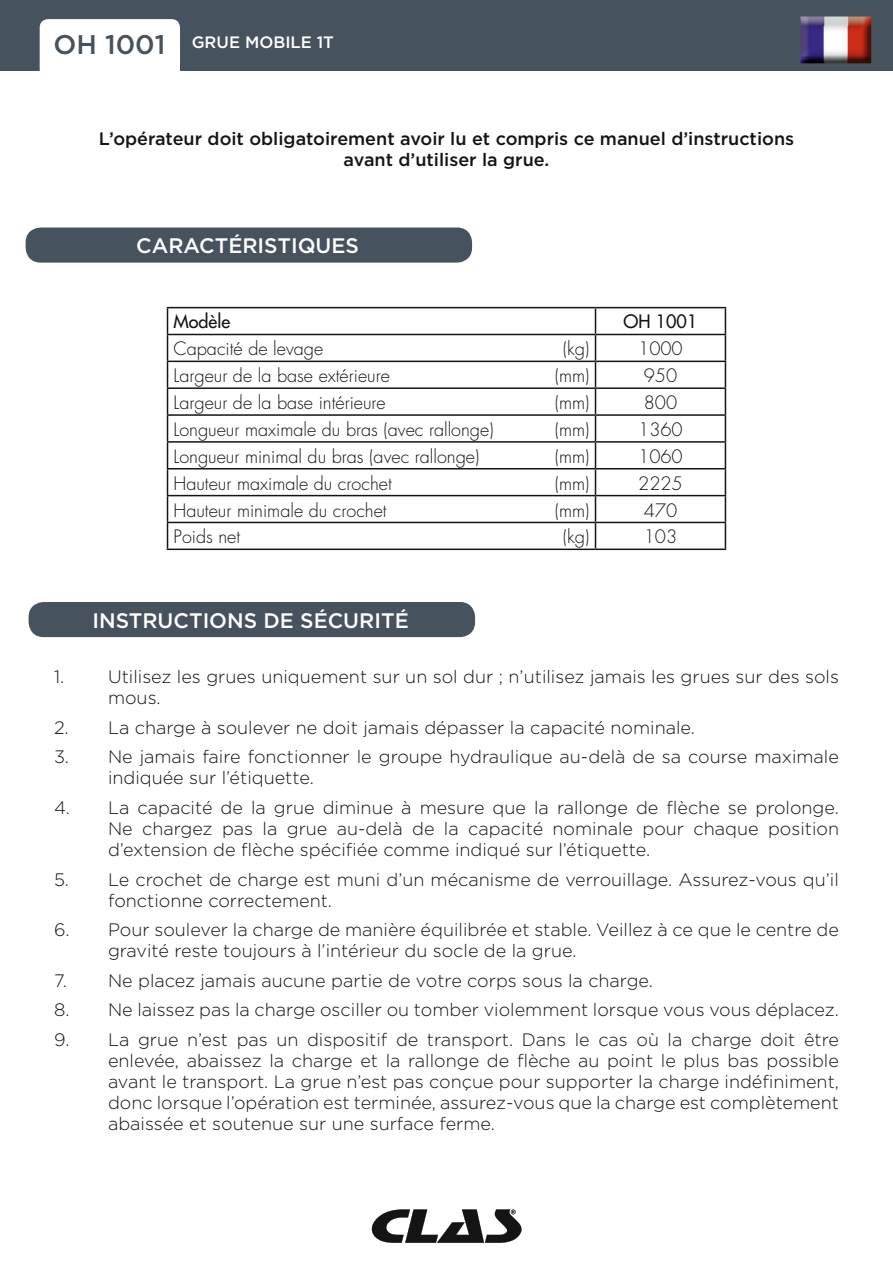
<style>
.page{position:relative;width:893px;height:1263px;background:#fff}
.page>*{position:absolute;margin:0;border:0;box-sizing:border-box;transform-origin:0 0}
.t1{font:500 21px "Gotham";color:#fff}
.t2{font:300 18px/21px "Gotham";color:#131413}
.t3{font:300 18px "Futura Std";color:#131413}
.t4{font:500 18px/21px "Gotham";color:#131413;text-align:center}
.t5{font:500 18px "Futura Std";color:#131413}
.t6{font:500 16.5px "Gotham";color:#fff}
.s1{font-size:27px;color:#47525f}
</style>
<div class="page">
<div style="left:0;top:0;width:893px;height:71px;background:#47525f"></div>
<div style="left:40px;top:19px;width:140px;height:70px;background:#fff;border-radius:9px"></div>
<svg style="left:371px;top:1209px;width:151px;height:34px"></svg>
<div style="left:27px;top:229px;width:444px;height:32px;background:#47525f;border-radius:14px"></div>
<div style="left:26px;top:227px;width:446px;height:36px;border:3px solid #47525f;border-radius:14px"></div>
<div style="left:30px;top:603px;width:444px;height:33px;background:#47525f;border-radius:14px"></div>
<div style="left:29px;top:602px;width:446px;height:35px;border:3px solid #47525f;border-radius:14px"></div>
<img style="left:800px;top:17px;width:71px;height:46px">
<img style="left:816px;top:26px;width:53px;height:35px">
<hr style="left:167px;top:307px;width:428px;height:1px;background:#131413">
<hr style="left:595px;top:307px;width:131px;height:1px;background:#131413">
<hr style="left:167px;top:334px;width:428px;height:1px;background:#131413">
<hr style="left:595px;top:334px;width:131px;height:1px;background:#131413">
<hr style="left:167px;top:361px;width:428px;height:1px;background:#131413">
<hr style="left:595px;top:361px;width:131px;height:1px;background:#131413">
<hr style="left:167px;top:387px;width:428px;height:2px;background:#131413">
<hr style="left:595px;top:387px;width:131px;height:2px;background:#131413">
<hr style="left:167px;top:414px;width:428px;height:2px;background:#131413">
<hr style="left:595px;top:414px;width:131px;height:2px;background:#131413">
<hr style="left:167px;top:441px;width:428px;height:2px;background:#131413">
<hr style="left:595px;top:441px;width:131px;height:2px;background:#131413">
<hr style="left:167px;top:468px;width:428px;height:1px;background:#131413">
<hr style="left:595px;top:468px;width:131px;height:1px;background:#131413">
<hr style="left:167px;top:495px;width:428px;height:1px;background:#131413">
<hr style="left:595px;top:495px;width:131px;height:1px;background:#131413">
<hr style="left:167px;top:522px;width:428px;height:1px;background:#131413">
<svg style="left:167px;top:308px;width:1px;height:241px"></svg>
<hr style="left:595px;top:522px;width:131px;height:1px;background:#131413">
<svg style="left:595px;top:308px;width:1px;height:241px"></svg>
<svg style="left:725px;top:308px;width:1px;height:241px"></svg>
<hr style="left:167px;top:549px;width:428px;height:1px;background:#131413">
<hr style="left:595px;top:549px;width:131px;height:1px;background:#131413">
<p class="t6" style="left:53px;top:31px;width:282px"><span class="s1">OH 1001</span> GRUE MOBILE 1T</p>
<p class="t4" style="left:99px;top:128px;width:697px">L’opérateur doit obligatoirement avoir lu et compris ce manuel d’instructions avant d’utiliser la grue.</p>
<p class="t1" style="left:136px;top:232px;width:224px">CARACTÉRISTIQUES</p>
<p class="t5" style="left:174px;top:311px;width:58px">Modèle</p>
<p class="t5" style="left:623px;top:311px;width:75px">OH 1001</p>
<p class="t3" style="left:174px;top:338px;width:151px">Capacité de levage</p>
<p class="t3" style="left:563px;top:338px;width:28px">(kg)</p>
<p class="t3" style="left:638px;top:338px;width:46px">1000</p>
<p class="t3" style="left:174px;top:365px;width:218px">Largeur de la base extérieure</p>
<p class="t3" style="left:555px;top:365px;width:36px">(mm)</p>
<p class="t3" style="left:644px;top:365px;width:35px">950</p>
<p class="t3" style="left:174px;top:392px;width:214px">Largeur de la base intérieure</p>
<p class="t3" style="left:555px;top:392px;width:36px">(mm)</p>
<p class="t3" style="left:644px;top:392px;width:35px">800</p>
<p class="t3" style="left:174px;top:418px;width:322px">Longueur maximale du bras (avec rallonge)</p>
<p class="t3" style="left:555px;top:418px;width:36px">(mm)</p>
<p class="t3" style="left:638px;top:418px;width:46px">1360</p>
<p class="t3" style="left:174px;top:445px;width:307px">Longueur minimal du bras (avec rallonge)</p>
<p class="t3" style="left:555px;top:445px;width:36px">(mm)</p>
<p class="t3" style="left:638px;top:445px;width:46px">1060</p>
<p class="t3" style="left:174px;top:472px;width:220px">Hauteur maximale du crochet</p>
<p class="t3" style="left:555px;top:472px;width:36px">(mm)</p>
<p class="t3" style="left:638px;top:472px;width:46px">2225</p>
<p class="t3" style="left:174px;top:499px;width:215px">Hauteur minimale du crochet</p>
<p class="t3" style="left:555px;top:499px;width:36px">(mm)</p>
<p class="t3" style="left:644px;top:499px;width:35px">470</p>
<p class="t3" style="left:174px;top:526px;width:68px">Poids net</p>
<p class="t3" style="left:563px;top:526px;width:28px">(kg)</p>
<p class="t3" style="left:644px;top:526px;width:35px">103</p>
<p class="t1" style="left:92px;top:607px;width:318px">INSTRUCTIONS DE SÉCURITÉ</p>
<p class="t2" style="left:54px;top:666px;width:12px">1.</p>
<p class="t2" style="left:108px;top:666px;width:732px">Utilisez les grues uniquement sur un sol dur ; n’utilisez jamais les grues sur des sols mous.</p>
<p class="t2" style="left:54px;top:717px;width:642px">2. La charge à soulever ne doit jamais dépasser la capacité nominale.</p>
<p class="t2" style="left:108px;top:746px;width:732px;text-indent:-54px">3. Ne jamais faire fonctionner le groupe hydraulique au-delà de sa course maximale indiquée sur l’étiquette.</p>
<p class="t2" style="left:108px;top:797px;width:732px;text-align:justify;text-indent:-54px">4. La capacité de la grue diminue à mesure que la rallonge de flèche se prolonge.<br>Ne chargez pas la grue au-delà de la capacité nominale pour chaque position d’extension de flèche spécifiée comme indiqué sur l’étiquette.</p>
<p class="t2" style="left:108px;top:868px;width:732px;text-indent:-54px">5. Le crochet de charge est muni d’un mécanisme de verrouillage. Assurez-vous qu’il fonctionne correctement.</p>
<p class="t2" style="left:108px;top:919px;width:732px;text-indent:-54px">6. Pour soulever la charge de manière équilibrée et stable. Veillez à ce que le centre de gravité reste toujours à l’intérieur du socle de la grue.</p>
<p class="t2" style="left:54px;top:969px;width:601px">7. Ne placez jamais aucune partie de votre corps sous la charge.</p>
<p class="t2" style="left:54px;top:999px;width:786px">8. Ne laissez pas la charge osciller ou tomber violemment lorsque vous vous déplacez.</p>
<p class="t2" style="left:108px;top:1028px;width:732px;text-align:justify;text-indent:-54px">9. La grue n’est pas un dispositif de transport. Dans le cas où la charge doit être enlevée, abaissez la charge et la rallonge de flèche au point le plus bas possible avant le transport. La grue n’est pas conçue pour supporter la charge indéfiniment, donc lorsque l’opération est terminée, assurez-vous que la charge est complètement abaissée et soutenue sur une surface ferme.</p>
</div>
